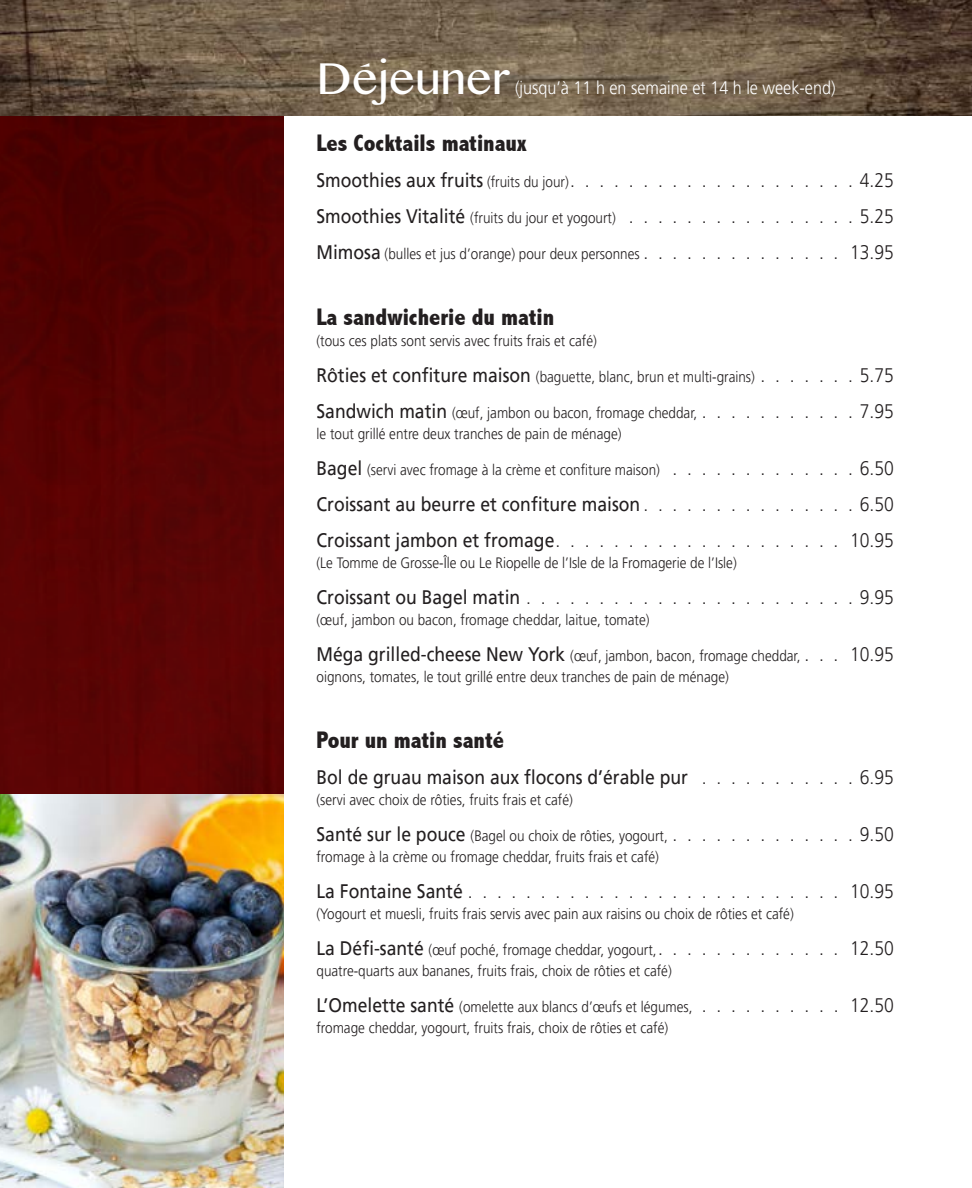
<style>
.page{position:relative;width:972px;height:1188px;background:#fff}
.page>*{position:absolute;margin:0;border:0;box-sizing:border-box;transform-origin:0 0}
.t1{font:45px "Lao MN";color:#fff}
.t2{font:800 condensed 24px "Abadi";color:#231f20}
.t3{font:19.5px/36px "Frutiger";color:#231f20;scale:.9 1}
.t4{font:300 19.5px "Frutiger";color:#231f20;scale:.9 1}
.t5{font:300 18px "Frutiger";color:#fff;scale:.9 1}
.t6{font:300 15px/21px "Frutiger";color:#231f20;scale:.9 1}
.s1{font-weight:400}
.s2{font-size:15px}
.s3{font-weight:400;font-size:19.5px}
.s4{font-size:19.5px}
.s5{font-weight:300}
</style>
<div class="page">
<img style="left:0;top:116px;width:284px;height:1072px">
<img style="left:0;top:0;width:972px;height:116px">
<svg style="left:360px;top:63px;width:10px;height:4px"></svg>
<h1 class="t1" style="left:316px;top:48px;width:195px">Dejeuner</h1>
<p class="t5" style="left:515px;top:78px;width:358px">(jusqu’à 11 h en semaine et 14 h le week-end)</p>
<h2 class="t2" style="left:316px;top:129px;width:212px">Les Cocktails matinaux</h2>
<h3 class="t4" style="left:316px;top:169px;width:643px"><span class="s1">Smoothies aux fruits</span> <span class="s2">(fruits du jour)</span>. . . . . . . . . . . . . . . . . . . . 4.25</h3>
<p class="t6" style="left:316px;top:207px;width:643px"><span class="s3">Smoothies Vitalité</span> (fruits du jour et yogourt) <span class="s4">. . . . . . . . . . . . . . . . 5.25</span></p>
<p class="t6" style="left:316px;top:243px;width:643px"><span class="s3">Mimosa</span> (bulles et jus d’orange) pour deux personnes <span class="s4">. . . . . . . . . . . . . . 13.95</span></p>
<h2 class="t2" style="left:316px;top:303px;width:239px">La sandwicherie du matin</h2>
<p class="t6" style="left:316px;top:330px;width:313px">(tous ces plats sont servis avec fruits frais et café)</p>
<p class="t6" style="left:316px;top:366px;width:643px"><span class="s3">Rôties et confiture maison</span> (baguette, blanc, brun et multi-grains) <span class="s4">. . . . . . . 5.75</span></p>
<p class="t6" style="left:316px;top:402px;width:643px"><span class="s3">Sandwich matin</span> (œuf, jambon ou bacon, fromage cheddar, <span class="s4">. . . . . . . . . . . 7.95 </span>le tout grillé entre deux tranches de pain de ménage)</p>
<p class="t6" style="left:316px;top:459px;width:643px"><span class="s3">Bagel</span> (servi avec fromage à la crème et confiture maison) <span class="s4">. . . . . . . . . . . . . 6.50</span></p>
<h3 class="t3" style="left:316px;top:486px;width:643px">Croissant au beurre et confiture maison <span class="s5">. . . . . . . . . . . . . . . 6.50<br></span>Croissant jambon et fromage<span class="s5">. . . . . . . . . . . . . . . . . . . . 10.95</span></h3>
<p class="t6" style="left:316px;top:552px;width:469px">(Le Tomme de Grosse-Île ou Le Riopelle de l’Isle de la Fromagerie de l’Isle)</p>
<h3 class="t4" style="left:316px;top:586px;width:643px"><span class="s1">Croissant ou Bagel matin</span> . . . . . . . . . . . . . . . . . . . . . . . 9.95</h3>
<p class="t6" style="left:316px;top:609px;width:372px">(œuf, jambon ou bacon, fromage cheddar, laitue, tomate)</p>
<p class="t6" style="left:316px;top:645px;width:643px"><span class="s3">Méga grilled-cheese New York</span> (œuf, jambon, bacon, fromage cheddar, <span class="s4">. . . 10.95 </span>oignons, tomates, le tout grillé entre deux tranches de pain de ménage)</p>
<h2 class="t2" style="left:316px;top:726px;width:189px">Pour un matin santé</h2>
<h3 class="t3" style="left:316px;top:759px;width:643px">Bol de gruau maison aux flocons d’érable pur <span class="s5">. . . . . . . . . . . 6.95</span></h3>
<p class="t6" style="left:316px;top:789px;width:286px">(servi avec choix de rôties, fruits frais et café)</p>
<p class="t6" style="left:316px;top:825px;width:643px"><span class="s3">Santé sur le pouce</span> (Bagel ou choix de rôties, yogourt, <span class="s4">. . . . . . . . . . . . . 9.50 </span>fromage à la crème ou fromage cheddar, fruits frais et café)</p>
<h3 class="t4" style="left:316px;top:880px;width:643px"><span class="s1">La Fontaine Santé</span> . . . . . . . . . . . . . . . . . . . . . . . . . . 10.95</h3>
<p class="t6" style="left:316px;top:903px;width:532px">(Yogourt et muesli, fruits frais servis avec pain aux raisins ou choix de rôties et café)</p>
<p class="t6" style="left:316px;top:939px;width:643px"><span class="s3">La Défi-santé</span> (œuf poché, fromage cheddar, yogourt,<span class="s4">. . . . . . . . . . . . . 12.50 </span>quatre-quarts aux bananes, fruits frais, choix de rôties et café)</p>
<p class="t6" style="left:316px;top:996px;width:643px"><span class="s3">L’Omelette santé</span> (omelette aux blancs d’œufs et légumes, <span class="s4">. . . . . . . . . . 12.50 </span>fromage cheddar, yogourt, fruits frais, choix de rôties et café)</p>
</div>
